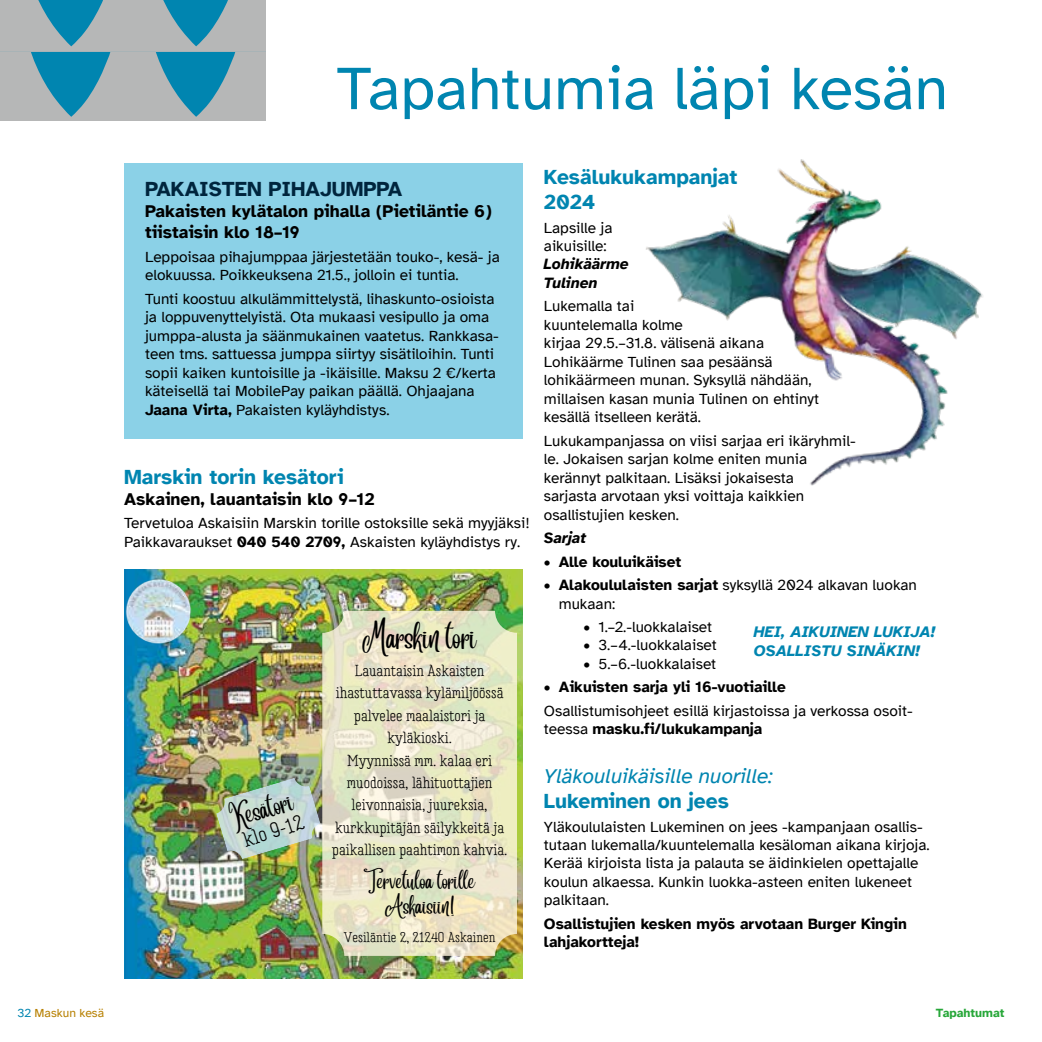
<style>
.page{position:relative;width:1042px;height:1042px;background:#fff}
.page>*{position:absolute;margin:0;border:0;box-sizing:border-box;transform-origin:0 0}
.t1{font:61.77px "Atkinson Hyperlegible";color:#0085b0}
.t2{font:25.2px "Angelina";color:#000}
.t3{font:21.18px "Angelina";color:#000}
.t4{font:700 21.18px "Garlic Salt";color:#000}
.t5{font:700 21px/25.2px "Atkinson Hyperlegible";color:#0085b0}
.t6{font:italic 21px "Atkinson Hyperlegible";color:#0085b0}
.t7{font:700 21px "Atkinson Hyperlegible";color:#00253d}
.t8{font:17.68px/24.7px "Angelina";color:#000;text-align:center}
.t9{font:700 17.5px/21px "Atkinson Hyperlegible";color:#000}
.t10{font:700 16.1px/22.4px "Garlic Salt";color:#000;text-align:center}
.t11{font:italic 700 15.75px/19.2px "Atkinson Hyperlegible";color:#0085b0}
.t12{font:15.4px/18.6px "Atkinson Hyperlegible";color:#000}
.t13{font:700 15.4px/18.6px "Atkinson Hyperlegible";color:#000}
.t14{font:italic 700 15.4px/18.6px "Atkinson Hyperlegible";color:#000}
.t15{font:700 14.35px "Garlic Salt";color:#000}
.t16{font:12.25px "Atkinson Hyperlegible";color:#b78000}
.t17{font:700 12.25px "Atkinson Hyperlegible";color:#27a739}
.s1{font-weight:700}
.s2{color:#0085b0}
</style>
<div class="page">
<div style="left:124px;top:164px;width:399px;height:275px;background:#8bd1e7"></div>
<svg style="left:0;top:0;width:265px;height:121px;background:#7fa8b4"></svg>
<img style="left:124px;top:570px;width:399px;height:409px">
<svg style="left:322px;top:611px;width:195px;height:345px;background:#e5e3c4"></svg>
<img style="left:216px;top:778px;width:104px;height:81px">
<img style="left:125px;top:577px;width:67px;height:67px">
<img style="left:646px;top:159px;width:337px;height:327px">
<h1 class="t1" style="left:337px;top:54px;width:613px">Tapahtumia läpi kesän</h1>
<h3 class="t7" style="left:145px;top:177px;width:259px">PAKAISTEN PIHAJUMPPA</h3>
<p class="t9" style="left:145px;top:201px;width:348px">Pakaisten kylätalon pihalla (Pietiläntie 6) tiistaisin klo 18–19</p>
<p class="t12" style="left:145px;top:248px;width:356px">Leppoisaa pihajumppaa järjestetään touko-, kesä- ja elokuussa. Poikkeuksena 21.5., jolloin ei tuntia.</p>
<p class="t12" style="left:145px;top:290px;width:355px">Tunti koostuu alkulämmittelystä, lihaskunto-osioista ja loppuvenyttelyistä. Ota mukaasi vesipullo ja oma jumppa-alusta ja säänmukainen vaatetus. Rankkasa&shy;teen tms. sattuessa jumppa siirtyy sisätiloihin. Tunti sopii kaiken kuntoisille ja -ikäisille. Maksu 2 €/kerta käteisellä tai MobilePay paikan päällä. Ohjaajana <span class="s1">Jaana Virta,</span> Pakaisten kyläyhdistys.</p>
<h3 class="t5" style="left:124px;top:464px;width:221px">Marskin torin kesätori</h3>
<p class="t9" style="left:124px;top:488px;width:252px">Askainen, lauantaisin klo 9–12</p>
<p class="t12" style="left:124px;top:514px;width:407px">Tervetuloa Askaisiin Marskin torille ostoksille sekä myyjäksi!<br>Paikkavaraukset <span class="s1">040 540 2709,</span> Askaisten kyläyhdistys ry.</p>
<h3 class="t3" style="left:230px;top:814px;width:66px;rotate:-16deg">Kesätori</h3>
<h3 class="t4" style="left:239px;top:826px;width:64px;rotate:-18deg">klo 9-12</h3>
<h2 class="t2" style="left:362px;top:632px;width:116px">Marskin tori</h2>
<p class="t10" style="left:332px;top:659px;width:177px">Lauantaisin Askaisten ihastuttavassa kylämiljöössä palvelee maalaistori ja kyläkioski.<br>Myynnissä mm. kalaa eri muodoissa, lähituottajien leivonnaisia, juureksia, kurkkupitäjän säilykkeitä ja paikallisen paahtimon kahvia.</p>
<p class="t8" style="left:364px;top:876px;width:113px">Tervetuloa torille<br>Askaisiin!</p>
<p class="t15" style="left:344px;top:928px;width:153px">Vesiläntie 2, 21240 Askainen</p>
<h3 class="t5" style="left:544px;top:164px;width:195px">Kesälukukampanjat<br>2024</h3>
<p class="t12" style="left:544px;top:218px;width:70px">Lapsille ja aikuisille:</p>
<p class="t14" style="left:544px;top:255px;width:87px">Lohikäärme<br>Tulinen</p>
<p class="t12" style="left:544px;top:297px;width:277px">Lukemalla tai<br>kuuntelemalla kolme<br>kirjaa 29.5.–31.8. välisenä aikana<br>Lohikäärme Tulinen saa pesäänsä lohikäärmeen munan. Syksyllä nähdään, millaisen kasan munia Tulinen on ehtinyt kesällä itselleen kerätä.</p>
<p class="t12" style="left:544px;top:431px;width:313px">Lukukampanjassa on viisi sarjaa eri ikäryhmil&shy;le. Jokaisen sarjan kolme eniten munia kerännyt palkitaan. Lisäksi jokaisesta<br>sarjasta arvotaan yksi voittaja kaikkien osallistujien kesken.</p>
<p class="t14" style="left:544px;top:528px;width:44px">Sarjat</p>
<p class="t13" style="left:544px;top:552px;width:139px">• Alle kouluikäiset</p>
<p class="t12" style="left:559px;top:576px;width:360px;text-indent:-15px"><span class="s1">• Alakoululaisten sarjat</span> syksyllä 2024 alkavan luokan mukaan:</p>
<p class="t12" style="left:583px;top:618px;width:130px">• 1.–2.-luokkalaiset</p>
<p class="t12" style="left:583px;top:636px;width:135px">• 3.–4.-luokkalaiset</p>
<p class="t12" style="left:583px;top:655px;width:134px">• 5.–6.-luokkalaiset</p>
<p class="t13" style="left:544px;top:678px;width:243px">• Aikuisten sarja yli 16-vuotiaille</p>
<p class="t12" style="left:544px;top:701px;width:370px">Osallistumisohjeet esillä kirjastoissa ja verkossa osoit&shy;teessa <span class="s1">masku.fi/lukukampanja</span></p>
<p class="t11" style="left:754px;top:621px;width:183px">HEI, AIKUINEN LUKIJA!<br>OSALLISTU SINÄKIN!</p>
<h3 class="t6" style="left:544px;top:764px;width:230px">Yläkouluikäisille nuorille:</h3>
<h3 class="t5" style="left:544px;top:788px;width:186px">Lukeminen on jees</h3>
<p class="t12" style="left:544px;top:817px;width:387px">Yläkoululaisten Lukeminen on jees -kampanjaan osallis&shy;tutaan lukemalla/kuuntelemalla kesäloman aikana kirjoja.<br>Kerää kirjoista lista ja palauta se äidinkielen opettajalle koulun alkaessa. Kunkin luokka-asteen eniten lukeneet palkitaan.</p>
<p class="t13" style="left:544px;top:914px;width:364px">Osallistujien kesken myös arvotaan Burger Kingin lahjakortteja!</p>
<p class="t16" style="left:17px;top:1006px;width:88px"><span class="s2">32</span> Maskun kesä</p>
<p class="t17" style="left:936px;top:1005px;width:70px">Tapahtumat</p>
</div>
